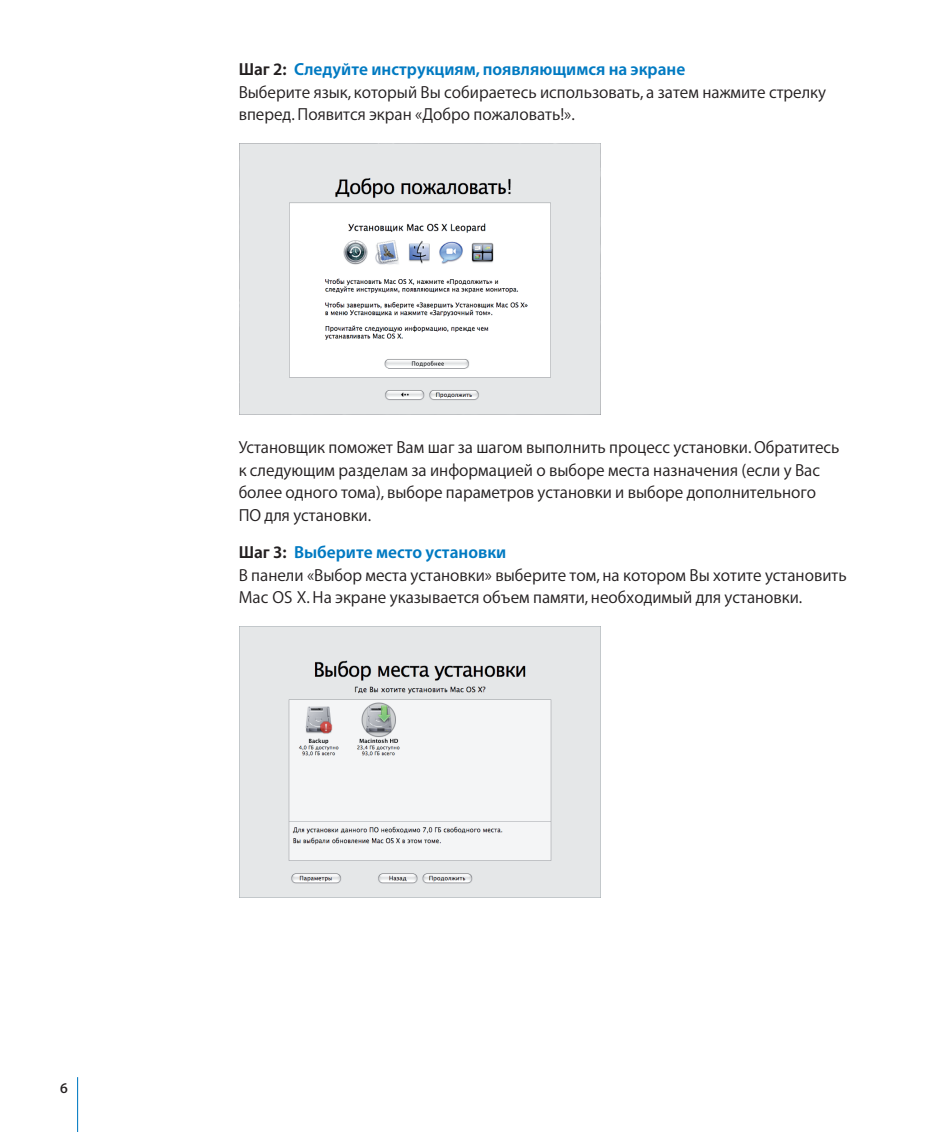
<style>
.page{position:relative;width:943px;height:1132px;background:#fff}
.page>*{position:absolute;margin:0;border:0;box-sizing:border-box;transform-origin:0 0}
.t1{font:17.5px/22.8px "Myriad Set OT Text";color:#231f20}
.t2{font:700 17.5px "Myriad Set OT";color:#007ac2}
.t3{font:600 14.88px "Myriad Set OT";color:#231f20}
.s1{color:#231f20}
</style>
<div class="page">
<hr style="left:77px;top:1076px;width:1px;height:55px;background:#007ac2">
<img style="left:239px;top:143px;width:361px;height:271px">
<img style="left:239px;top:626px;width:361px;height:270px">
<p class="t2" style="left:239px;top:62px;width:448px"><span class="s1">Шаг 2:</span> Следуйте инструкциям, появляющимся на экране</p>
<p class="t1" style="left:239px;top:82px;width:589px">Выберите язык, который Вы собираетесь использовать, а затем нажмите стрелку вперед. Появится экран «Добро пожаловать!».</p>
<p class="t1" style="left:239px;top:437px;width:602px">Установщик поможет Вам шаг за шагом выполнить процесс установки. Обратитесь к следующим разделам за информацией о выборе места назначения (если у Вас более одного тома), выборе параметров установки и выборе дополнительного ПО для установки.</p>
<p class="t2" style="left:239px;top:545px;width:269px"><span class="s1">Шаг 3:</span> Выберите место установки</p>
<p class="t1" style="left:239px;top:564px;width:609px">В панели «Выбор места установки» выберите том, на котором Вы хотите установить<br>Mac OS X. На экране указывается объем памяти, необходимый для установки.</p>
<p class="t3" style="left:60px;top:1082px;width:9px">6</p>
</div>
